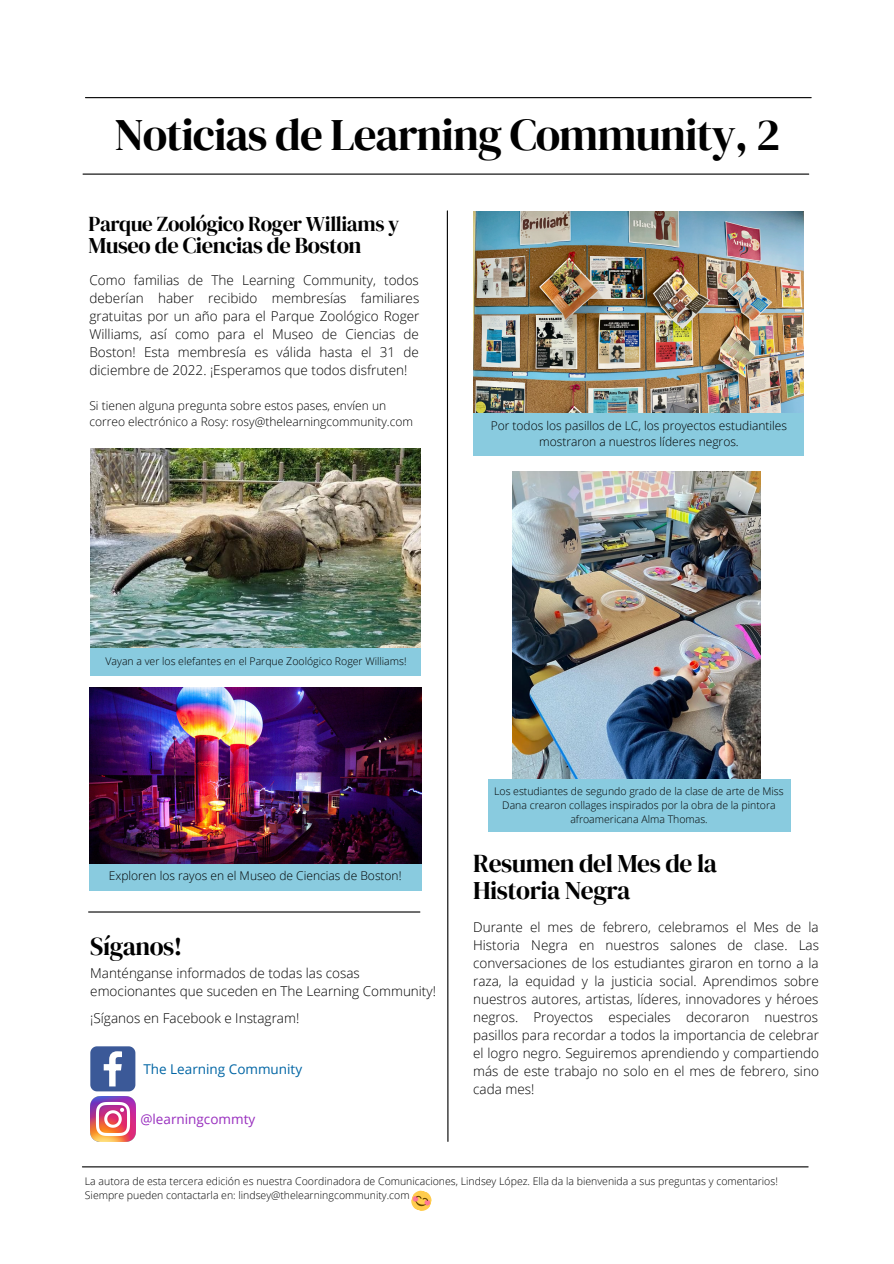
<style>
.page{position:relative;width:894px;height:1264px;background:#fff}
.page>*{position:absolute;margin:0;border:0;box-sizing:border-box;transform-origin:0 0}
.t1{font:45px "DM Serif Display";letter-spacing:-.025em;color:#000}
.t2{font:25.5px/27px "DM Serif Display";letter-spacing:-.02em;color:#000}
.t3{font:22.5px "DM Serif Display";letter-spacing:-.02em;color:#000}
.t4{font:21px "DM Serif Display";letter-spacing:-.02em;color:#000}
.t5{font:300 13.5px/18px "Open Sans";color:#000;text-align:justify}
.t6{font:13.5px "Open Sans";color:#0065a4}
.t7{font:13.5px "Open Sans";color:#982ebe}
.t8{font:300 12px/16px "Open Sans";color:#000;text-align:center}
.t9{font:300 10.5px/14px "Open Sans";color:#000;text-align:center}
</style>
<div class="page">
<hr style="left:85px;top:97px;width:726px;height:1px;background:#000">
<svg style="left:446px;top:210px;width:3px;height:932px"></svg>
<hr style="left:82px;top:1166px;width:725px;height:1px;background:#000">
<hr style="left:83px;top:173px;width:725px;height:2px;background:#000">
<svg style="left:90px;top:1046px;width:45px;height:45px;background:#6078ab"></svg>
<img style="left:90px;top:1096px;width:45px;height:45px">
<img style="left:473px;top:211px;width:330px;height:201px">
<div style="left:473px;top:412px;width:330px;height:43px;background:#89cbdf"></div>
<svg style="left:411px;top:1190px;width:21px;height:21px"></svg>
<img style="left:512px;top:472px;width:248px;height:307px">
<hr style="left:89px;top:911px;width:331px;height:1px;background:#000">
<div style="left:488px;top:779px;width:302px;height:53px;background:#89cbdf"></div>
<div style="left:89px;top:863px;width:332px;height:27px;background:#89cbdf"></div>
<img style="left:89px;top:687px;width:333px;height:176px">
<img style="left:90px;top:448px;width:330px;height:200px">
<div style="left:90px;top:648px;width:330px;height:27px;background:#89cbdf"></div>
<p class="t1" style="left:114px;top:103px;width:667px">Noticias de Learning Community, 2</p>
<p class="t4" style="left:88px;top:209px;width:312px">Parque Zoológico Roger Williams y</p>
<p class="t3" style="left:88px;top:230px;width:274px">Museo de Ciencias de Boston</p>
<p class="t5" style="left:89px;top:271px;width:331px">Como familias de The Learning Community, todos deberían haber recibido membresías familiares gratuitas por un año para el Parque Zoológico Roger Williams, así como para el Museo de Ciencias de Boston! Esta membresía es válida hasta el 31 de diciembre de 2022. ¡Esperamos que todos disfruten!</p>
<p class="t8" style="left:89px;top:397px;width:325px;text-align:left">Si tienen alguna pregunta sobre estos pases, envíen un correo electrónico a Rosy: rosy@thelearningcommunity.com</p>
<p class="t8" style="left:490px;top:417px;width:298px">Por todos los pasillos de LC, los proyectos estudiantiles mostraron a nuestros líderes negros.</p>
<p class="t9" style="left:105px;top:653px;width:302px">Vayan a ver los elefantes en el Parque Zoológico Roger Williams!</p>
<p class="t8" style="left:109px;top:867px;width:294px">Exploren los rayos en el Museo de Ciencias de Boston!</p>
<p class="t2" style="left:90px;top:932px;width:93px">Síganos!</p>
<p class="t5" style="left:90px;top:963px;width:347px">Manténganse informados de todas las cosas emocionantes que suceden en The Learning Community!</p>
<p class="t5" style="left:90px;top:1008px;width:210px">¡Síganos en Facebook e Instagram!</p>
<p class="t6" style="left:143px;top:1059px;width:160px">The Learning Community</p>
<p class="t7" style="left:140px;top:1109px;width:116px">@learningcommty</p>
<p class="t9" style="left:494px;top:783px;width:291px">Los estudiantes de segundo grado de la clase de arte de Miss<br>Dana crearon collages inspirados por la obra de la pintora afroamericana Alma Thomas.</p>
<p class="t2" style="left:473px;top:850px;width:245px">Resumen del Mes de la<br>Historia Negra</p>
<p class="t5" style="left:473px;top:917px;width:347px">Durante el mes de febrero, celebramos el Mes de la Historia Negra en nuestros salones de clase. Las conversaciones de los estudiantes giraron en torno a la raza, la equidad y la justicia social. Aprendimos sobre nuestros autores, artistas, líderes, innovadores y héroes negros. Proyectos especiales decoraron nuestros pasillos para recordar a todos la importancia de celebrar el logro negro. Seguiremos aprendiendo y compartiendo más de este trabajo no solo en el mes de febrero, sino cada mes!</p>
<p class="t9" style="left:85px;top:1173px;width:694px;text-align:left">La autora de esta tercera edición es nuestra Coordinadora de Comunicaciones, Lindsey López. Ella da la bienvenida a sus preguntas y comentarios!<br>Siempre pueden contactarla en: lindsey@thelearningcommunity.com</p>
</div>
